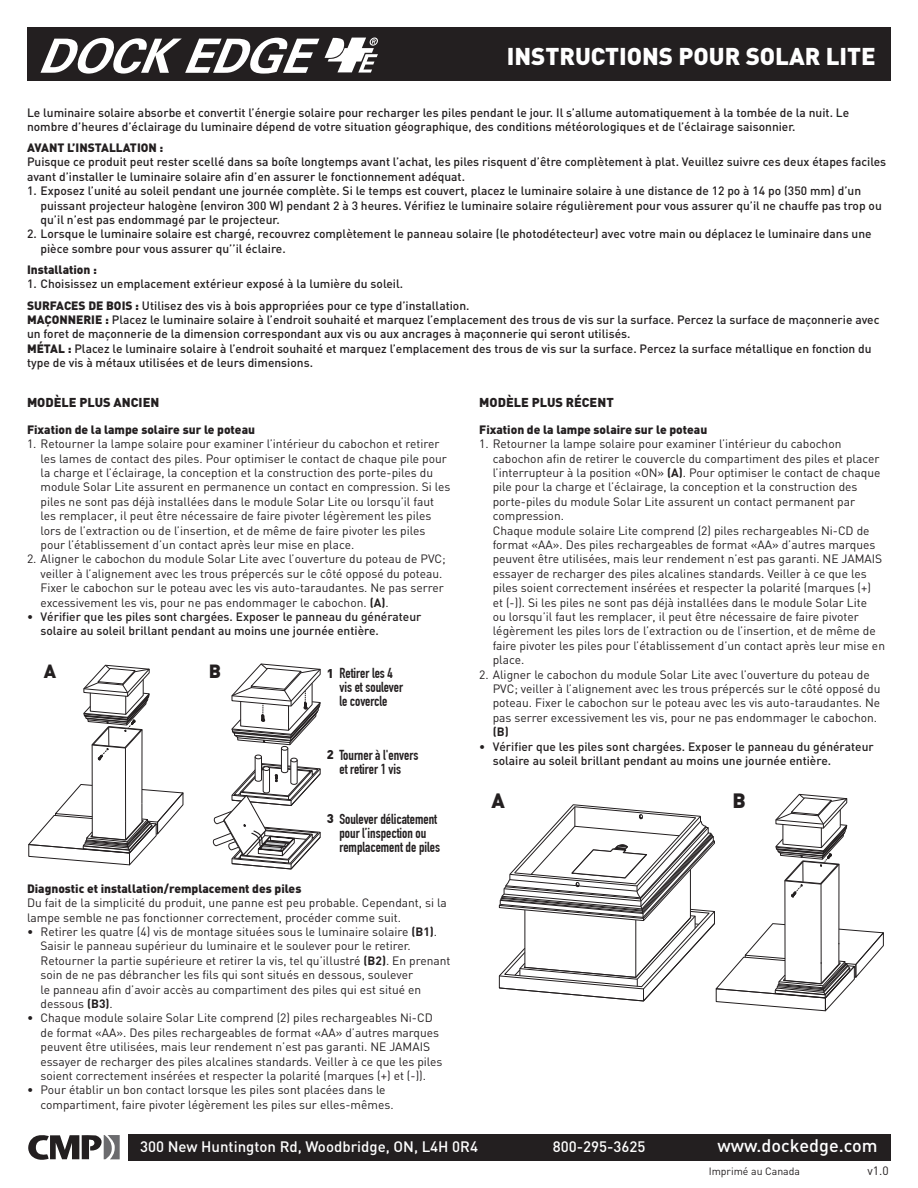
<style>
.page{position:relative;width:918px;height:1188px;background:#fff}
.page>*{position:absolute;margin:0;border:0;box-sizing:border-box;transform-origin:0 0}
.t1{font:900 24px "DIN";color:#fff}
.t2{font:900 20.55px "DIN";color:#231f20}
.t3{font:900 18.9px "DIN";color:#231f20}
.t4{font:500 18px "DIN";color:#fff}
.t5{font:500 15px "DIN";color:#fff}
.t6{font:700 14.25px/14.2px "DIN Condensed";color:#231f20}
.t7{font:900 12.75px "DIN";color:#231f20}
.t8{font:900 12.6px "DIN";color:#231f20}
.t9{font:12px/14.4px "DIN";color:#231f20}
.t10{font:500 12px/14.4px "DIN";color:#231f20}
.t11{font:900 12px "DIN";color:#231f20}
.t12{font:10.5px "DIN";color:#231f20}
.s1{font-weight:900}
.s2{font-weight:700}
</style>
<div class="page">
<div style="left:27px;top:27px;width:864px;height:54px;background:#231f20"></div>
<svg style="left:41px;top:38px;width:278px;height:36px"></svg>
<svg style="left:325px;top:38px;width:53px;height:35px"></svg>
<svg style="left:28px;top:665px;width:156px;height:201px"></svg>
<svg style="left:213px;top:663px;width:108px;height:206px"></svg>
<div style="left:128px;top:1134px;width:763px;height:27px;background:#231f20"></div>
<svg style="left:28px;top:1135px;width:92px;height:25px"></svg>
<svg style="left:499px;top:794px;width:385px;height:218px"></svg>
<p class="t1" style="left:507px;top:40px;width:371px">INSTRUCTIONS POUR SOLAR LITE</p>
<p class="t10" style="left:27px;top:105px;width:824px">Le luminaire solaire absorbe et convertit l’énergie solaire pour recharger les piles pendant le jour. Il s’allume automatiquement à la tombée de la nuit. Le nombre d’heures d’éclairage du luminaire dépend de votre situation géographique, des conditions météorologiques et de l’éclairage saisonnier.</p>
<p class="t11" style="left:27px;top:140px;width:138px">AVANT L’INSTALLATION :</p>
<p class="t10" style="left:27px;top:155px;width:861px">Puisque ce produit peut rester scellé dans sa boîte longtemps avant l’achat, les piles risquent d’être complètement à plat. Veuillez suivre ces deux étapes faciles avant d’installer le luminaire solaire afin d’en assurer le fonctionnement adéquat.</p>
<p class="t10" style="left:40px;top:183px;width:843px;text-indent:-14px">1. Exposez l’unité au soleil pendant une journée complète. Si le temps est couvert, placez le luminaire solaire à une distance de 12 po à 14 po (350 mm) d’un puissant projecteur halogène (environ 300 W) pendant 2 à 3 heures. Vérifiez le luminaire solaire régulièrement pour vous assurer qu’il ne chauffe pas trop ou qu’il n’est pas endommagé par le projecteur.</p>
<p class="t10" style="left:40px;top:227px;width:833px;text-indent:-14px">2. Lorsque le luminaire solaire est chargé, recouvrez complètement le panneau solaire (le photodétecteur) avec votre main ou déplacez le luminaire dans une pièce sombre pour vous assurer qu’’il éclaire.</p>
<p class="t11" style="left:27px;top:262px;width:71px">Installation :</p>
<p class="t10" style="left:27px;top:277px;width:378px">1. Choisissez un emplacement extérieur exposé à la lumière du soleil.</p>
<p class="t10" style="left:27px;top:298px;width:444px"><span class="s1">SURFACES DE BOIS :</span> Utilisez des vis à bois appropriées pour ce type d’installation.</p>
<p class="t10" style="left:27px;top:312px;width:854px"><span class="s1">MAÇONNERIE :</span> Placez le luminaire solaire à l’endroit souhaité et marquez l’emplacement des trous de vis sur la surface. Percez la surface de maçonnerie avec un foret de maçonnerie de la dimension correspondant aux vis ou aux ancrages à maçonnerie qui seront utilisés.</p>
<p class="t10" style="left:27px;top:341px;width:846px"><span class="s1">MÉTAL :</span> Placez le luminaire solaire à l’endroit souhaité et marquez l’emplacement des trous de vis sur la surface. Percez la surface métallique en fonction du type de vis à métaux utilisées et de leurs dimensions.</p>
<p class="t7" style="left:27px;top:394px;width:134px">MODÈLE PLUS ANCIEN</p>
<p class="t7" style="left:479px;top:394px;width:136px">MODÈLE PLUS RÉCENT</p>
<p class="t11" style="left:27px;top:421px;width:230px">Fixation de la lampe solaire sur le poteau</p>
<p class="t9" style="left:40px;top:436px;width:411px;text-indent:-14px">1. Retourner la lampe solaire pour examiner l’intérieur du cabochon et retirer les lames de contact des piles. Pour optimiser le contact de chaque pile pour la charge et l’éclairage, la conception et la construction des porte-piles du module Solar Lite assurent en permanence un contact en compression. Si les piles ne sont pas déjà installées dans le module Solar Lite ou lorsqu’il faut les remplacer, il peut être nécessaire de faire pivoter légèrement les piles lors de l’extraction ou de l’insertion, et de même de faire pivoter les piles pour l’établissement d’un contact après leur mise en place.</p>
<p class="t9" style="left:40px;top:552px;width:407px;text-indent:-14px">2. Aligner le cabochon du module Solar Lite avec l’ouverture du poteau de PVC; veiller à l’alignement avec les trous prépercés sur le côté opposé du poteau.<br>Fixer le cabochon sur le poteau avec les vis auto-taraudantes. Ne pas serrer excessivement les vis, pour ne pas endommager le cabochon. <span class="s2">(A)</span>.</p>
<p class="t10" style="left:40px;top:609px;width:383px;text-indent:-14px">• Vérifier que les piles sont chargées. Exposer le panneau du générateur solaire au soleil brillant pendant au moins une journée entière.</p>
<p class="t3" style="left:44px;top:658px;width:14px">A</p>
<p class="t3" style="left:209px;top:658px;width:14px">B</p>
<p class="t8" style="left:327px;top:665px;width:9px">1</p>
<p class="t6" style="left:339px;top:666px;width:65px">Retirer les 4 vis et soulever le covercle</p>
<p class="t6" style="left:339px;top:748px;width:80px">Tourner à l'envers et retirer 1 vis</p>
<p class="t6" style="left:339px;top:812px;width:102px">Soulever délicatement pour l’inspection ou remplacement de piles</p>
<p class="t8" style="left:327px;top:746px;width:9px">2</p>
<p class="t8" style="left:327px;top:810px;width:9px">3</p>
<p class="t11" style="left:27px;top:880px;width:276px">Diagnostic et installation/remplacement des piles</p>
<p class="t9" style="left:27px;top:895px;width:421px">Du fait de la simplicité du produit, une panne est peu probable. Cependant, si la lampe semble ne pas fonctionner correctement, procéder comme suit.</p>
<p class="t9" style="left:40px;top:924px;width:412px;text-indent:-14px">• Retirer les quatre (4) vis de montage situées sous le luminaire solaire <span class="s2">(B1)</span>.<br>Saisir le panneau supérieur du luminaire et le soulever pour le retirer.<br>Retourner la partie supérieure et retirer la vis, tel qu’illustré <span class="s2">(B2)</span>. En prenant soin de ne pas débrancher les fils qui sont situés en dessous, soulever<br>le panneau afin d’avoir accès au compartiment des piles qui est situé en dessous <span class="s2">(B3)</span>.</p>
<p class="t9" style="left:40px;top:1011px;width:404px;text-indent:-14px">• Chaque module solaire Solar Lite comprend (2) piles rechargeables Ni-CD de format «AA». Des piles rechargeables de format «AA» d’autres marques peuvent être utilisées, mais leur rendement n’est pas garanti. NE JAMAIS essayer de recharger des piles alcalines standards. Veiller à ce que les piles soient correctement insérées et respecter la polarité (marques (+) et (-)).</p>
<p class="t9" style="left:40px;top:1083px;width:355px;text-indent:-14px">• Pour établir un bon contact lorsque les piles sont placées dans le compartiment, faire pivoter légèrement les piles sur elles-mêmes.</p>
<p class="t11" style="left:479px;top:421px;width:230px">Fixation de la lampe solaire sur le poteau</p>
<p class="t9" style="left:493px;top:436px;width:389px;text-indent:-14px">1. Retourner la lampe solaire pour examiner l’intérieur du cabochon cabochon afin de retirer le couvercle du compartiment des piles et placer l’interrupteur à la position «ON» <span class="s2">(A)</span>. Pour optimiser le contact de chaque pile pour la charge et l’éclairage, la conception et la construction des porte-piles du module Solar Lite assurent un contact permanent par compression.</p>
<p class="t9" style="left:493px;top:523px;width:394px">Chaque module solaire Lite comprend (2) piles rechargeables Ni-CD de format «AA». Des piles rechargeables de format «AA» d’autres marques peuvent être utilisées, mais leur rendement n’est pas garanti. NE JAMAIS essayer de recharger des piles alcalines standards. Veiller à ce que les piles soient correctement insérées et respecter la polarité (marques (+)<br>et (-)). Si les piles ne sont pas déjà installées dans le module Solar Lite<br>ou lorsqu’il faut les remplacer, il peut être nécessaire de faire pivoter légèrement les piles lors de l’extraction ou de l’insertion, et de même de faire pivoter les piles pour l’établissement d’un contact après leur mise en place.</p>
<p class="t9" style="left:493px;top:667px;width:389px;text-indent:-14px">2. Aligner le cabochon du module Solar Lite avec l’ouverture du poteau de PVC; veiller à l’alignement avec les trous prépercés sur le côté opposé du poteau. Fixer le cabochon sur le poteau avec les vis auto-taraudantes. Ne pas serrer excessivement les vis, pour ne pas endommager le cabochon. <span class="s2">(B)</span></p>
<p class="t10" style="left:493px;top:739px;width:383px;text-indent:-14px">• Vérifier que les piles sont chargées. Exposer le panneau du générateur solaire au soleil brillant pendant au moins une journée entière.</p>
<p class="t2" style="left:492px;top:787px;width:15px">A</p>
<p class="t2" style="left:733px;top:787px;width:15px">B</p>
<p class="t5" style="left:140px;top:1137px;width:340px">300 New Huntington Rd, Woodbridge, ON, L4H 0R4</p>
<p class="t5" style="left:553px;top:1137px;width:94px">800-295-3625</p>
<p class="t4" style="left:717px;top:1134px;width:162px">www.dockedge.com</p>
<p class="t12" style="left:709px;top:1165px;width:93px">Imprimé au Canada</p>
<p class="t9" style="left:868px;top:1164px;width:23px">v1.0</p>
</div>
